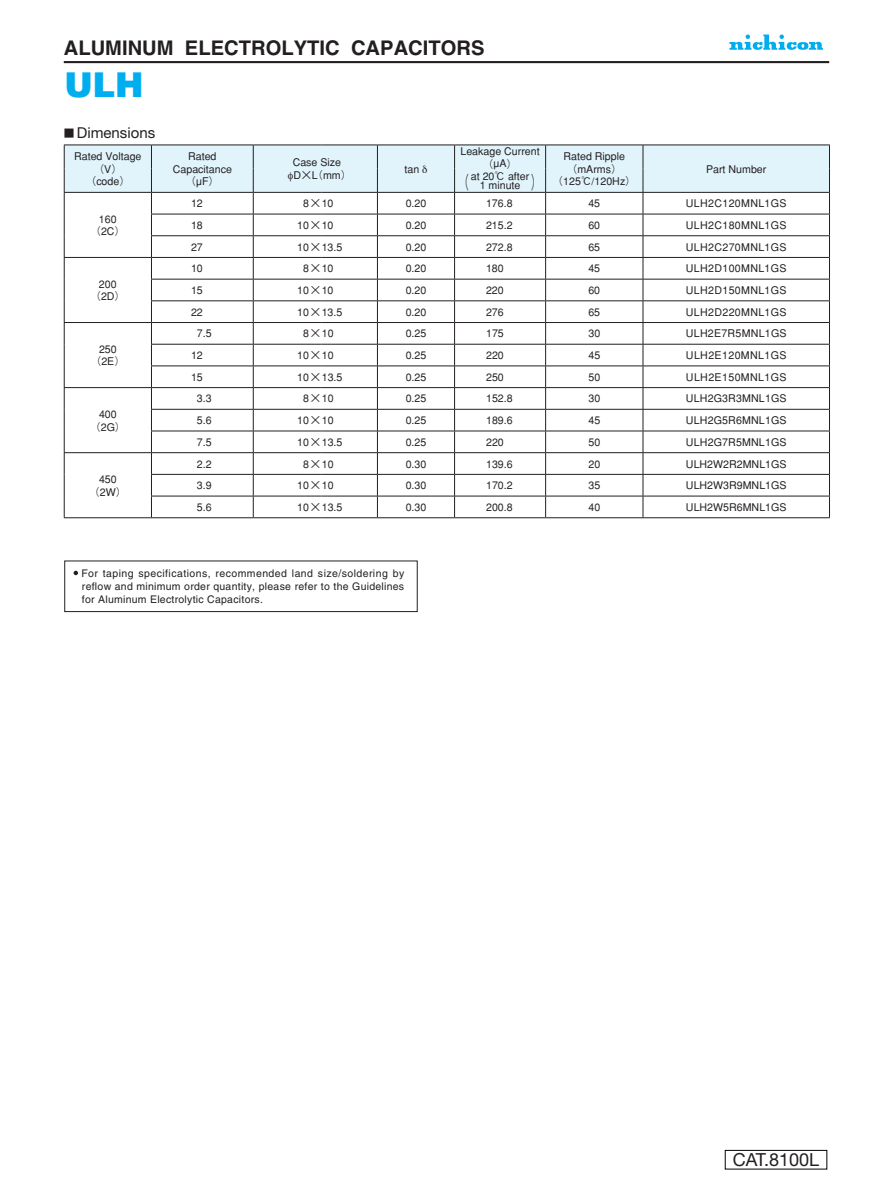
<style>
.page{position:relative;width:893px;height:1191px;background:#fff}
.page>*{position:absolute;margin:0;border:0;box-sizing:border-box;transform-origin:0 0}
.t1{font:900 34.2px "Helvetica";color:#00aeef}
.t2{font:700 20.25px "Helvetica";color:#231f20}
.t3{font:18px "Helvetica Neue LT Std";color:#231f20}
.t4{font:500 18px "Gothic BBB";color:#231f20;scale:.59 1}
.t5{font:15px "Helvetica Neue LT Std";color:#231f20}
.t6{font:500 10.65px/12.8px "Gothic BBB";color:#231f20;text-align:center}
.t7{font:500 10.65px "Gothic BBB";letter-spacing:.03em;color:#231f20}
.t8{font:500 10.65px "Gothic BBB";letter-spacing:.035em;color:#231f20}
.t9{font:500 10.65px "Gothic BBB";letter-spacing:.025em;color:#231f20}
.t10{font:10.5px/13px "Helvetica";letter-spacing:.025em;color:#231f20;text-align:justify}
.s1{font-family:"Futo Go B101";font-weight:700;font-size:10.5px}
.s2{font-size:18px}
</style>
<div class="page">
<div style="left:725px;top:1150px;width:102px;height:19px;border:1px solid #030303"></div>
<hr style="left:64px;top:61px;width:765px;height:2px;background:#231f20">
<svg style="left:729px;top:34px;width:94px;height:16px"></svg>
<svg style="left:74px;top:571px;width:4px;height:4px"></svg>
<div style="left:65px;top:561px;width:352px;height:51px;border:1px solid #231f20"></div>
<svg style="left:64px;top:145px;width:766px;height:373px"></svg>
<h2 class="t2" style="left:64px;top:35px;width:422px">ALUMINUM ELECTROLYTIC CAPACITORS</h2>
<h1 class="t1" style="left:65px;top:62px;width:81px">ULH</h1>
<h3 class="t5" style="left:64px;top:124px;width:93px"><span class="s1">■</span> Dimensions</h3>
<p class="t6" style="left:74px;top:150px;width:69px">Rated Voltage（V）<br>（code）</p>
<p class="t6" style="left:173px;top:150px;width:61px">Rated<br>Capacitance（µF）</p>
<p class="t6" style="left:293px;top:156px;width:60px;text-align:left">Case Size<br>D×L（mm）</p>
<p class="t6" style="left:404px;top:163px;width:16px">tan</p>
<p class="t6" style="left:460px;top:146px;width:81px;line-height:11.7px">Leakage Current（µA）</p>
<p class="t6" style="left:553px;top:150px;width:85px">Rated Ripple（mArms）（125℃/120Hz）</p>
<h3 class="t4" style="left:459px;top:172px;width:20px">（</h3>
<p class="t6" style="left:480px;top:171px;width:63px;line-height:9.6px;text-align:left;text-indent:-9px">at 20℃ after<br>1 minute <span class="s2">）</span></p>
<p class="t6" style="left:706px;top:163px;width:62px">Part Number</p>
<p class="t6" style="left:90px;top:213px;width:36px">160（2C）</p>
<p class="t6" style="left:90px;top:278px;width:36px">200（2D）</p>
<p class="t6" style="left:91px;top:343px;width:36px">250（2E）</p>
<p class="t6" style="left:90px;top:408px;width:37px">400（2G）</p>
<p class="t6" style="left:89px;top:473px;width:39px">450（2W）</p>
<p class="t6" style="left:191px;top:197px;width:13px">12</p>
<p class="t6" style="left:303px;top:197px;width:32px">8×10</p>
<p class="t6" style="left:406px;top:197px;width:22px">0.20</p>
<p class="t6" style="left:486px;top:197px;width:28px">176.8</p>
<p class="t6" style="left:588px;top:197px;width:13px">45</p>
<p class="t7" style="left:686px;top:197px;width:102px">ULH2C120MNL1GS</p>
<p class="t6" style="left:191px;top:219px;width:13px">18</p>
<p class="t6" style="left:297px;top:219px;width:38px">10×10</p>
<p class="t6" style="left:406px;top:219px;width:22px">0.20</p>
<p class="t6" style="left:486px;top:219px;width:28px">215.2</p>
<p class="t6" style="left:588px;top:219px;width:13px">60</p>
<p class="t7" style="left:686px;top:219px;width:102px">ULH2C180MNL1GS</p>
<p class="t6" style="left:191px;top:241px;width:13px">27</p>
<p class="t6" style="left:297px;top:241px;width:47px">10×13.5</p>
<p class="t6" style="left:406px;top:241px;width:22px">0.20</p>
<p class="t6" style="left:486px;top:241px;width:28px">272.8</p>
<p class="t6" style="left:588px;top:241px;width:13px">65</p>
<p class="t7" style="left:686px;top:240px;width:102px">ULH2C270MNL1GS</p>
<p class="t6" style="left:191px;top:262px;width:13px">10</p>
<p class="t6" style="left:303px;top:262px;width:32px">8×10</p>
<p class="t6" style="left:406px;top:262px;width:22px">0.20</p>
<p class="t6" style="left:486px;top:262px;width:19px">180</p>
<p class="t6" style="left:588px;top:262px;width:13px">45</p>
<p class="t7" style="left:686px;top:262px;width:102px">ULH2D100MNL1GS</p>
<p class="t6" style="left:191px;top:284px;width:13px">15</p>
<p class="t6" style="left:297px;top:284px;width:38px">10×10</p>
<p class="t6" style="left:406px;top:284px;width:22px">0.20</p>
<p class="t6" style="left:486px;top:284px;width:19px">220</p>
<p class="t6" style="left:588px;top:284px;width:13px">60</p>
<p class="t7" style="left:686px;top:284px;width:102px">ULH2D150MNL1GS</p>
<p class="t6" style="left:191px;top:306px;width:13px">22</p>
<p class="t6" style="left:297px;top:306px;width:47px">10×13.5</p>
<p class="t6" style="left:406px;top:306px;width:22px">0.20</p>
<p class="t6" style="left:486px;top:306px;width:19px">276</p>
<p class="t6" style="left:588px;top:306px;width:13px">65</p>
<p class="t7" style="left:686px;top:306px;width:102px">ULH2D220MNL1GS</p>
<p class="t6" style="left:197px;top:327px;width:16px">7.5</p>
<p class="t6" style="left:303px;top:327px;width:32px">8×10</p>
<p class="t6" style="left:406px;top:327px;width:22px">0.25</p>
<p class="t6" style="left:486px;top:327px;width:19px">175</p>
<p class="t6" style="left:588px;top:327px;width:13px">30</p>
<p class="t9" style="left:686px;top:327px;width:102px">ULH2E7R5MNL1GS</p>
<p class="t6" style="left:191px;top:349px;width:13px">12</p>
<p class="t6" style="left:297px;top:349px;width:38px">10×10</p>
<p class="t6" style="left:406px;top:349px;width:22px">0.25</p>
<p class="t6" style="left:486px;top:349px;width:19px">220</p>
<p class="t6" style="left:588px;top:349px;width:13px">45</p>
<p class="t8" style="left:686px;top:349px;width:102px">ULH2E120MNL1GS</p>
<p class="t6" style="left:191px;top:371px;width:13px">15</p>
<p class="t6" style="left:297px;top:371px;width:47px">10×13.5</p>
<p class="t6" style="left:406px;top:371px;width:22px">0.25</p>
<p class="t6" style="left:486px;top:371px;width:19px">250</p>
<p class="t6" style="left:588px;top:371px;width:13px">50</p>
<p class="t8" style="left:686px;top:371px;width:102px">ULH2E150MNL1GS</p>
<p class="t6" style="left:197px;top:392px;width:16px">3.3</p>
<p class="t6" style="left:303px;top:392px;width:32px">8×10</p>
<p class="t6" style="left:406px;top:392px;width:22px">0.25</p>
<p class="t6" style="left:486px;top:392px;width:28px">152.8</p>
<p class="t6" style="left:588px;top:392px;width:13px">30</p>
<p class="t6" style="left:686px;top:392px;width:102px">ULH2G3R3MNL1GS</p>
<p class="t6" style="left:197px;top:414px;width:16px">5.6</p>
<p class="t6" style="left:297px;top:414px;width:38px">10×10</p>
<p class="t6" style="left:406px;top:414px;width:22px">0.25</p>
<p class="t6" style="left:486px;top:414px;width:28px">189.6</p>
<p class="t6" style="left:588px;top:414px;width:13px">45</p>
<p class="t6" style="left:686px;top:414px;width:102px">ULH2G5R6MNL1GS</p>
<p class="t6" style="left:197px;top:436px;width:16px">7.5</p>
<p class="t6" style="left:297px;top:436px;width:47px">10×13.5</p>
<p class="t6" style="left:406px;top:436px;width:22px">0.25</p>
<p class="t6" style="left:486px;top:436px;width:19px">220</p>
<p class="t6" style="left:588px;top:436px;width:13px">50</p>
<p class="t6" style="left:686px;top:436px;width:102px">ULH2G7R5MNL1GS</p>
<p class="t6" style="left:197px;top:457px;width:16px">2.2</p>
<p class="t6" style="left:303px;top:457px;width:32px">8×10</p>
<p class="t6" style="left:406px;top:457px;width:22px">0.30</p>
<p class="t6" style="left:486px;top:457px;width:28px">139.6</p>
<p class="t6" style="left:588px;top:457px;width:13px">20</p>
<p class="t6" style="left:686px;top:457px;width:102px">ULH2W2R2MNL1GS</p>
<p class="t6" style="left:197px;top:479px;width:16px">3.9</p>
<p class="t6" style="left:297px;top:479px;width:38px">10×10</p>
<p class="t6" style="left:406px;top:479px;width:22px">0.30</p>
<p class="t6" style="left:486px;top:479px;width:28px">170.2</p>
<p class="t6" style="left:588px;top:479px;width:13px">35</p>
<p class="t6" style="left:686px;top:479px;width:102px">ULH2W3R9MNL1GS</p>
<p class="t6" style="left:197px;top:501px;width:16px">5.6</p>
<p class="t6" style="left:297px;top:501px;width:47px">10×13.5</p>
<p class="t6" style="left:406px;top:501px;width:22px">0.30</p>
<p class="t6" style="left:486px;top:501px;width:28px">200.8</p>
<p class="t6" style="left:588px;top:501px;width:13px">40</p>
<p class="t6" style="left:686px;top:501px;width:102px">ULH2W5R6MNL1GS</p>
<p class="t10" style="left:81px;top:567px;width:324px">For taping specifications, recommended land size/soldering by reflow and minimum order quantity, please refer to the Guidelines for Aluminum Electrolytic Capacitors.</p>
<h3 class="t3" style="left:733px;top:1149px;width:88px">CAT.8100L</h3>
</div>
